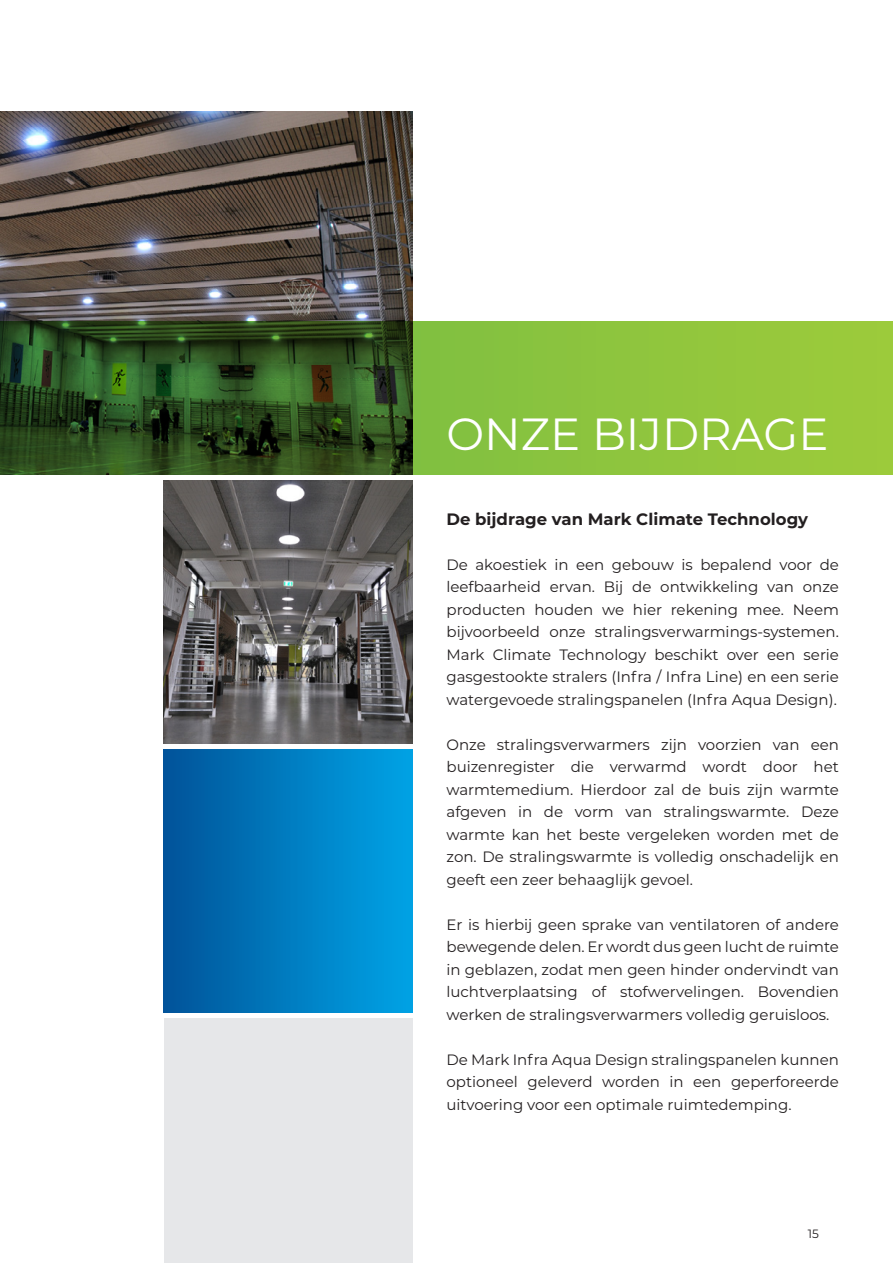
<style>
.page{position:relative;width:893px;height:1263px;background:#fff}
.page>*{position:absolute;margin:0;border:0;box-sizing:border-box;transform-origin:0 0}
.t1{font:45px "Montserrat";color:#fff}
.t2{font:700 16.5px "Montserrat";color:#231f20}
.t3{font:15px/22.5px "Montserrat";color:#231f20;text-align:justify}
.t4{font:12px "Montserrat";color:#231f20}
</style>
<div class="page">
<img style="left:0;top:112px;width:412px;height:209px">
<svg style="left:0;top:321px;width:893px;height:153px;background:#608b2e"></svg>
<img style="left:164px;top:480px;width:248px;height:263px">
<div style="left:164px;top:749px;width:248px;height:263px;background:linear-gradient(to right,#015399,#00a3e6)"></div>
<div style="left:164px;top:1018px;width:248px;height:245px;background:#e6e7e9"></div>
<p class="t1" style="left:446px;top:403px;width:384px">ONZE BIJDRAGE</p>
<p class="t2" style="left:446px;top:507px;width:363px">De bijdrage van Mark Climate Technology</p>
<p class="t3" style="left:446px;top:552px;width:394px">De akoestiek in een gebouw is bepalend voor de leefbaarheid ervan. Bij de ontwikkeling van onze producten houden we hier rekening mee. Neem bijvoorbeeld onze stralingsverwarmings-systemen.<br>Mark Climate Technology beschikt over een serie gasgestookte stralers (Infra / Infra Line) en een serie watergevoede stralingspanelen (Infra Aqua Design).</p>
<p class="t3" style="left:446px;top:732px;width:394px">Onze stralingsverwarmers zijn voorzien van een buizenregister die verwarmd wordt door het warmtemedium. Hierdoor zal de buis zijn warmte afgeven in de vorm van stralingswarmte. Deze warmte kan het beste vergeleken worden met de zon. De stralingswarmte is volledig onschadelijk en geeft een zeer behaaglijk gevoel.</p>
<p class="t3" style="left:446px;top:912px;width:394px">Er is hierbij geen sprake van ventilatoren of andere bewegende delen. Er wordt dus geen lucht de ruimte in geblazen, zodat men geen hinder ondervindt van luchtverplaatsing of stofwervelingen. Bovendien werken de stralingsverwarmers volledig geruisloos.</p>
<p class="t3" style="left:446px;top:1047px;width:394px">De Mark Infra Aqua Design stralingspanelen kunnen optioneel geleverd worden in een geperforeerde uitvoering voor een optimale ruimtedemping.</p>
<p class="t4" style="left:808px;top:1226px;width:13px">15</p>
</div>
